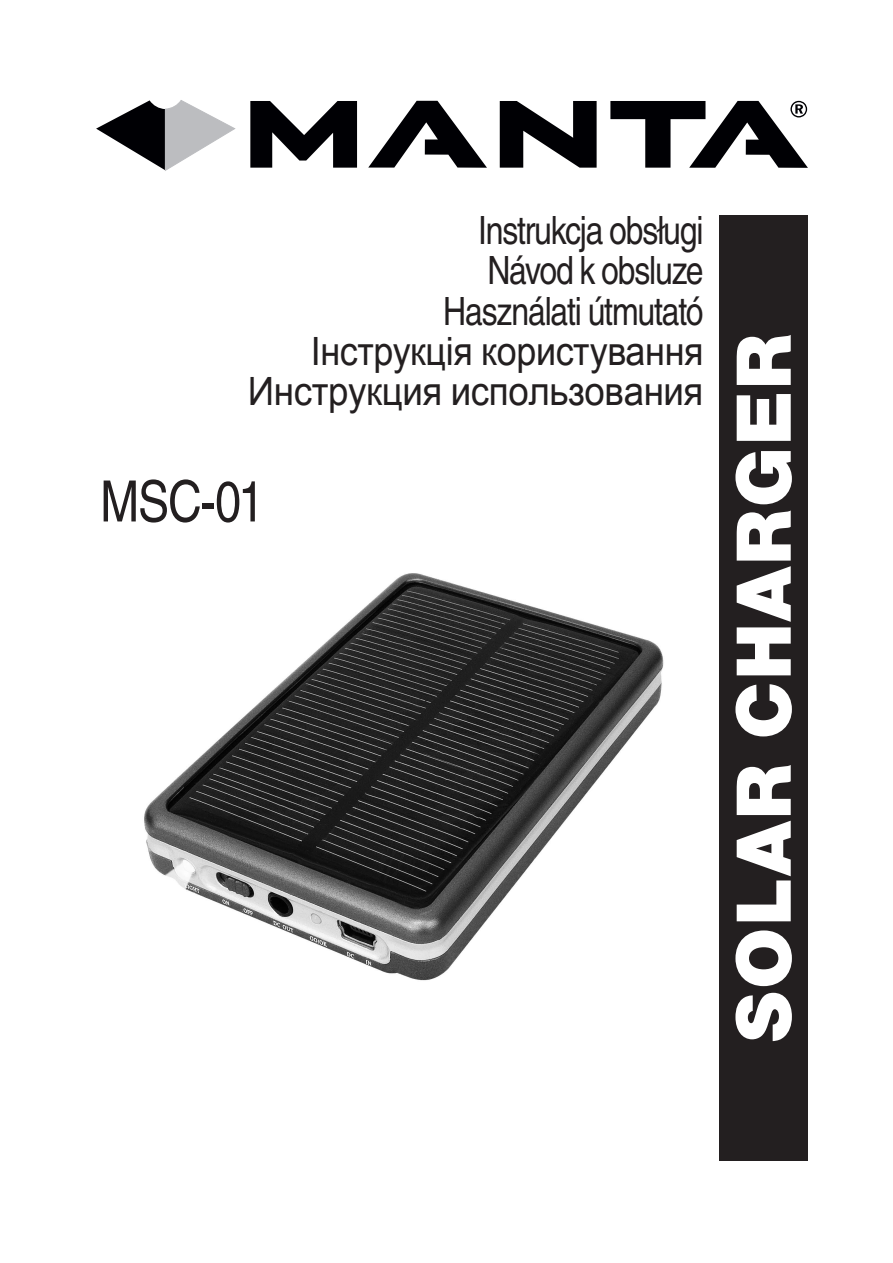
<style>
.page{position:relative;width:893px;height:1263px;background:#fff}
.page>*{position:absolute;margin:0;border:0;box-sizing:border-box;transform-origin:0 0}
._01_Tekstowy{font:900 81px "Nimbus San TOT";letter-spacing:.01em;color:#fff}
.t1{font:57px "Nimbus San LOT Reg Con";color:#231f20}
._06_Tytół_I_Stopnia{font:39px "Nimbus San LOT Reg Con";letter-spacing:-.03em;color:#231f20}
.Tytul_II_stopnia_ukr{font:39px "Arial";letter-spacing:-.01em;color:#231f20;scale:.94 1}
._01_Tekstowy-2{font:39px "Arial";letter-spacing:-.01em;color:#231f20;scale:.92 1}
.Tytulowy_spisu{font:39px "Nimbus San LOT Reg Con";letter-spacing:-.03em;color:#231f20}
</style>
<div class="page">
<svg style="left:250px;top:101px;width:558px;height:67px"></svg>
<svg style="left:96px;top:100px;width:140px;height:71px"></svg>
<img style="left:144px;top:573px;width:520px;height:408px">
<div style="left:719px;top:215px;width:89px;height:946px;background:#231f20"></div>
<p class="_06_Tytół_I_Stopnia" style="left:478px;top:207px;width:227px">Instrukcja obsługi</p>
<p class="_06_Tytół_I_Stopnia" style="left:487px;top:247px;width:218px">Návod k obsluze</p>
<p class="Tytulowy_spisu" style="left:443px;top:288px;width:262px">Használati útmutató</p>
<p class="_01_Tekstowy-2" style="left:311px;top:326px;width:428px">Інструкція користування</p>
<p class="Tytul_II_stopnia_ukr" style="left:248px;top:366px;width:486px">Инструкция использования</p>
<p class="t1" style="left:100px;top:467px;width:165px">MSC-01</p>
<p class="_01_Tekstowy" style="left:717px;top:1043px;width:712px;rotate:-90deg">SOLAR CHARGER</p>
</div>
